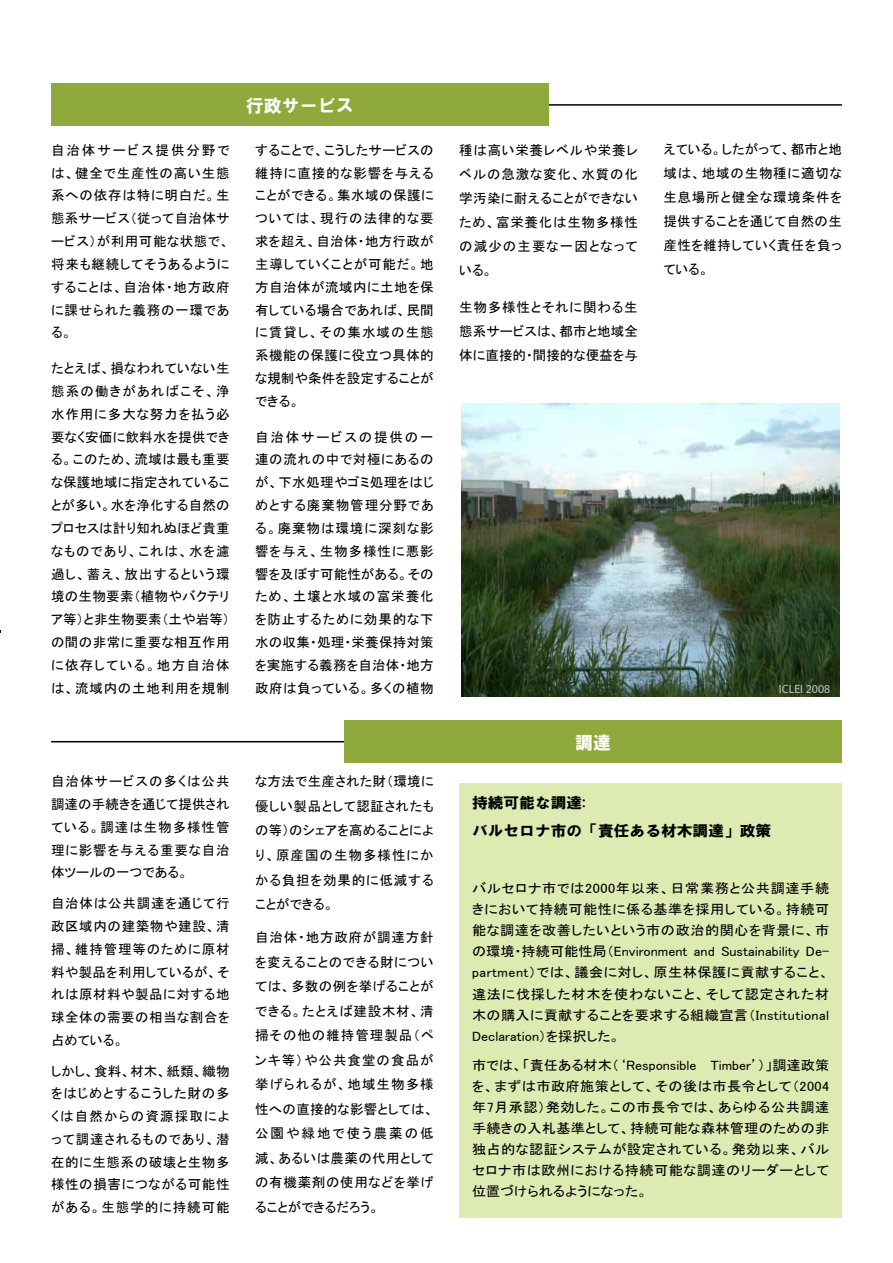
<style>
.page{position:relative;width:893px;height:1263px;background:#fff}
.page>*{position:absolute;margin:0;border:0;box-sizing:border-box;transform-origin:0 0}
.t1{font:18px "HG Soei Kakugothic UB";color:#fff}
.t2{font:15px/28px "HGS Soei Kakugothic UB";color:#000;scale:1.05 1}
.t3{font:13.5px/22.8px "MS P Gothic";letter-spacing:.035em;color:#000;text-align:justify}
.t4{font:13.5px/21px "MS P Gothic";letter-spacing:.035em;color:#000;text-align:justify;scale:1.05 1}
.t5{font:12px "Myriad Pro";color:#c1c2c4}
</style>
<div class="page">
<hr style="left:533px;top:104px;width:309px;height:2px;background:#000">
<div style="left:51px;top:84px;width:498px;height:42px;background:#8fa93c"></div>
<hr style="left:51px;top:741px;width:309px;height:1px;background:#000">
<div style="left:344px;top:720px;width:498px;height:43px;background:#8fa93c"></div>
<div style="left:459px;top:784px;width:383px;height:434px;background:#ddeab2"></div>
<img style="left:461px;top:404px;width:378px;height:292px">
<p class="t3" style="left:51px;top:139px;width:180px">自治体サービス提供分野では、健全で生産性の高い生態系への依存は特に明白だ。生態系サービス（従って自治体サービス）が利用可能な状態で、将来も継続してそうあるようにすることは、自治体・地方政府に課せられた義務の一環である。</p>
<p class="t3" style="left:51px;top:357px;width:180px">たとえば、損なわれていない生態系の働きがあればこそ、浄水作用に多大な努力を払う必要なく安価に飲料水を提供できる。このため、流域は最も重要な保護地域に指定されていることが多い。水を浄化する自然のプロセスは計り知れぬほど貴重なものであり、これは、水を濾過し、蓄え、放出するという環境の生物要素（植物やバクテリア等）と非生物要素（土や岩等）の間の非常に重要な相互作用に依存している。地方自治体は、流域内の土地利用を規制</p>
<h1 class="t1" style="left:246px;top:96px;width:109px">行政サービス</h1>
<p class="t3" style="left:255px;top:139px;width:180px">することで、こうしたサービスの維持に直接的な影響を与えることができる。集水域の保護については、現行の法律的な要求を超え、自治体・地方行政が主導していくことが可能だ。地方自治体が流域内に土地を保有している場合であれば、民間に賃貸し、その集水域の生態系機能の保護に役立つ具体的な規制や条件を設定することができる。</p>
<p class="t3" style="left:255px;top:425px;width:180px">自治体サービスの提供の一連の流れの中で対極にあるのが、下水処理やゴミ処理をはじめとする廃棄物管理分野である。廃棄物は環境に深刻な影響を与え、生物多様性に悪影響を及ぼす可能性がある。そのため、土壌と水域の富栄養化を防止するために効果的な下水の収集・処理・栄養保持対策を実施する義務を自治体・地方政府は負っている。多くの植物</p>
<p class="t3" style="left:51px;top:770px;width:180px">自治体サービスの多くは公共調達の手続きを通じて提供されている。調達は生物多様性管理に影響を与える重要な自治体ツールの一つである。</p>
<p class="t3" style="left:51px;top:892px;width:180px">自治体は公共調達を通じて行政区域内の建築物や建設、清掃、維持管理等のために原材料や製品を利用しているが、それは原材料や製品に対する地球全体の需要の相当な割合を占めている。</p>
<p class="t3" style="left:51px;top:1059px;width:180px">しかし、食料、材木、紙類、織物をはじめとするこうした財の多くは自然からの資源採取によって調達されるものであり、潜在的に生態系の破壊と生物多様性の損害につながる可能性がある。生態学的に持続可能</p>
<p class="t3" style="left:255px;top:769px;width:180px;line-height:24.6px">な方法で生産された財（環境に優しい製品として認証されたもの等）のシェアを高めることにより、原産国の生物多様性にかかる負担を効果的に低減することができる。</p>
<p class="t3" style="left:255px;top:925px;width:180px;line-height:24.6px">自治体・地方政府が調達方針を変えることのできる財については、多数の例を挙げることができる。たとえば建設木材、清掃その他の維持管理製品（ペンキ等）や公共食堂の食品が挙げられるが、地域生物多様性への直接的な影響としては、公園や緑地で使う農薬の低減、あるいは農薬の代用としての有機薬剤の使用などを挙げることができるだろう。</p>
<p class="t3" style="left:459px;top:138px;width:180px;line-height:24px">種は高い栄養レベルや栄養レベルの急激な変化、水質の化学汚染に耐えることができないため、富栄養化は生物多様性の減少の主要な一因となっている。</p>
<p class="t3" style="left:459px;top:295px;width:180px;line-height:24px">生物多様性とそれに関わる生態系サービスは、都市と地域全体に直接的・間接的な便益を与</p>
<p class="t3" style="left:663px;top:137px;width:180px;line-height:24px">えている。したがって、都市と地域は、地域の生物種に適切な生息場所と健全な環境条件を提供することを通じて自然の生産性を維持していく責任を負っている。</p>
<h1 class="t1" style="left:575px;top:733px;width:37px">調達</h1>
<p class="t5" style="left:779px;top:681px;width:53px">ICLEI 2008</p>
<p class="t2" style="left:472px;top:788px;width:287px">持続可能な調達:<br>バルセロナ市の「責任ある材木調達」政策</p>
<p class="t4" style="left:472px;top:878px;width:342px">バルセロナ市では2000年以来、日常業務と公共調達手続きにおいて持続可能性に係る基準を採用している。持続可能な調達を改善したいという市の政治的関心を背景に、市の環境・持続可能性局（Environment and Sustainability De&shy;partment）では、議会に対し、原生林保護に貢献すること、違法に伐採した材木を使わないこと、そして認定された材木の購入に貢献することを要求する組織宣言（Institutional Declaration）を採択した。</p>
<p class="t4" style="left:472px;top:1055px;width:342px">市では、「責任ある材木（‘Responsible Timber’）」調達政策を、まずは市政府施策として、その後は市長令として（2004年7月承認）発効した。この市長令では、あらゆる公共調達手続きの入札基準として、持続可能な森林管理のための非独占的な認証システムが設定されている。発効以来、バルセロナ市は欧州における持続可能な調達のリーダーとして位置づけられるようになった。</p>
</div>
